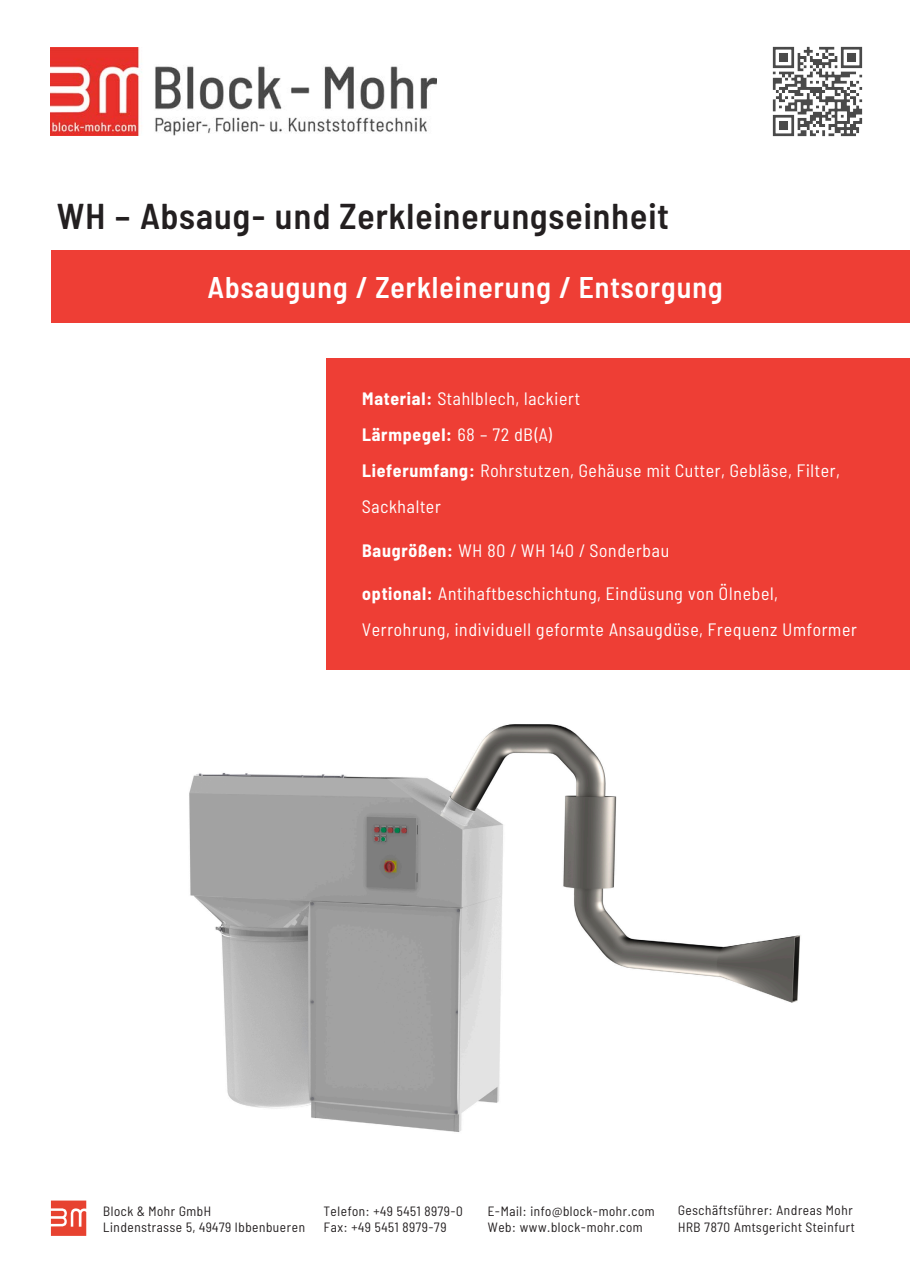
<style>
.page{position:relative;width:910px;height:1280px;background:#fff}
.page>*{position:absolute;margin:0;border:0;box-sizing:border-box;transform-origin:0 0}
.t1{font:600 semi-condensed 36px "Barlow";letter-spacing:.03em;color:#231f20}
.t2{font:600 semi-condensed 30px "Barlow";letter-spacing:.035em;color:#fff}
.t3{font:semi-condensed 18px/36px "Barlow";letter-spacing:.04em;color:#fff}
.t4{font:semi-condensed 13.5px/16.2px "Barlow";letter-spacing:.045em;color:#231f20}
.s1{font-weight:700}
</style>
<div class="page">
<div style="left:51px;top:250px;width:859px;height:72px;background:#ee3e35"></div>
<div style="left:326px;top:358px;width:584px;height:311px;background:#ee3e35"></div>
<img style="left:189px;top:724px;width:612px;height:408px">
<img style="left:51px;top:47px;width:385px;height:88px">
<img style="left:772px;top:46px;width:91px;height:91px">
<svg style="left:51px;top:1200px;width:35px;height:36px"></svg>
<h1 class="t1" style="left:57px;top:190px;width:613px">WH – Absaug- und Zerkleinerungseinheit</h1>
<h2 class="t2" style="left:208px;top:265px;width:516px">Absaugung / Zerkleinerung / Entsorgung</h2>
<p class="t3" style="left:362px;top:379px;width:479px"><span class="s1">Material:</span> Stahlblech, lackiert<br><span class="s1">Lärmpegel:</span> 68 – 72 dB(A)<br><span class="s1">Lieferumfang:</span> Rohrstutzen, Gehäuse mit Cutter, Gebläse, Filter, Sackhalter</p>
<p class="t3" style="left:362px;top:531px;width:308px"><span class="s1">Baugrößen:</span> WH 80 / WH 140 / Sonderbau</p>
<p class="t3" style="left:362px;top:573px;width:496px;line-height:36.6px"><span class="s1">optional:</span> Antihaftbeschichtung, Eindüsung von Ölnebel,<br>Verrohrung, individuell geformte Ansaugdüse, Frequenz Umformer</p>
<p class="t4" style="left:103px;top:1202px;width:203px">Block &amp; Mohr GmbH<br>Lindenstrasse 5, 49479 Ibbenbueren</p>
<p class="t4" style="left:324px;top:1202px;width:140px">Telefon: +49 5451 8979-0<br>Fax: +49 5451 8979-79</p>
<p class="t4" style="left:488px;top:1202px;width:168px">E-Mail: info@block-mohr.com<br>Web: www.block-mohr.com</p>
<p class="t4" style="left:678px;top:1201px;width:178px">Geschäftsführer: Andreas Mohr<br>HRB 7870 Amtsgericht Steinfurt</p>
</div>
